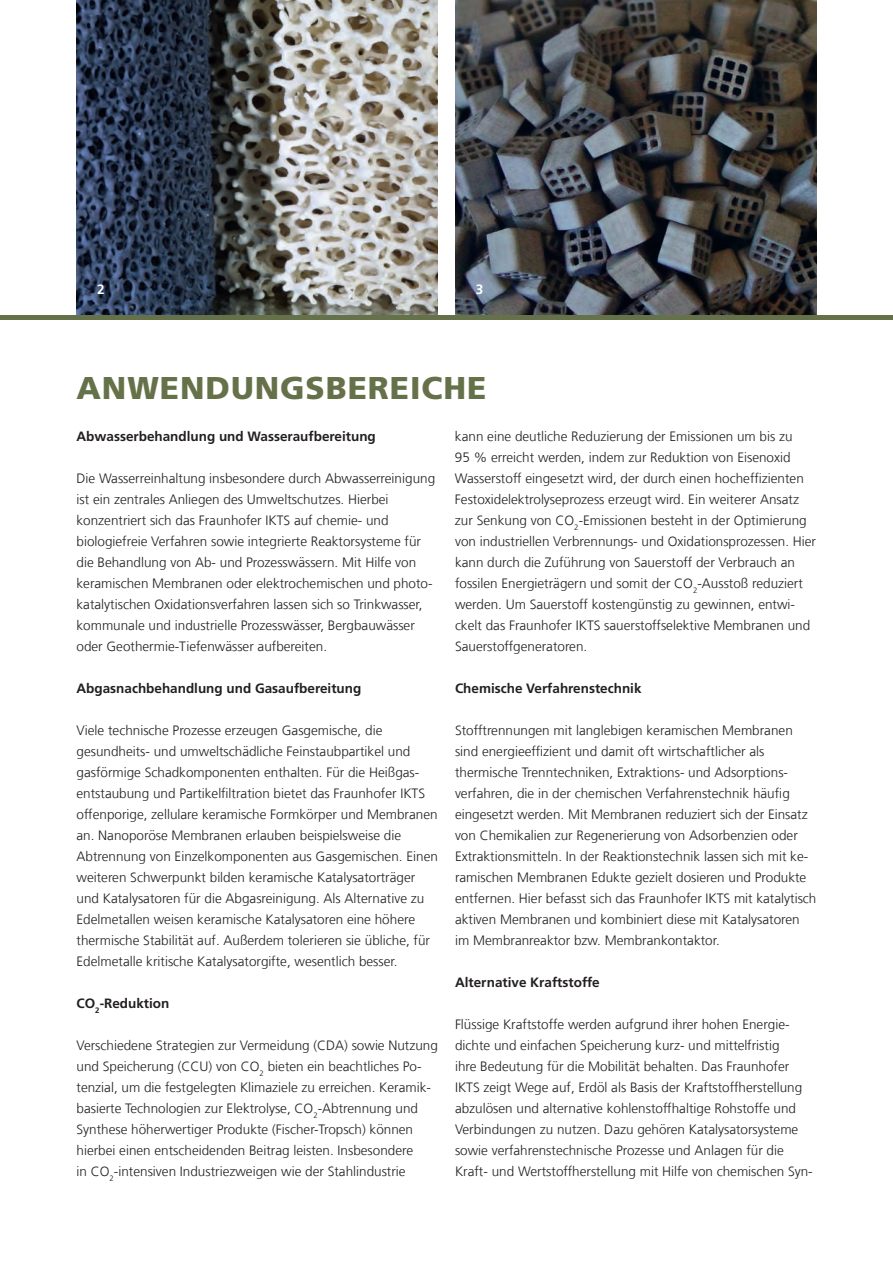
<style>
.page{position:relative;width:893px;height:1263px;background:#fff}
.page>*{position:absolute;margin:0;border:0;box-sizing:border-box;transform-origin:0 0}
.t1{font:900 31.5px "Frutiger LT Com";letter-spacing:.03em;color:#657249}
.t2{font:300 13.5px/21px "Frutiger LT Com";color:#231f20}
.t3{font:700 13.5px "Frutiger LT Com";color:#231f20}
.t4{font:700 13.5px "Frutiger LT Com";color:#fff}
</style>
<div class="page">
<img style="left:77px;top:0;width:361px;height:315px">
<img style="left:455px;top:0;width:361px;height:315px">
<hr style="left:0;top:315px;width:893px;height:4px;background:#657249">
<p class="t4" style="left:97px;top:281px;width:9px">2</p>
<p class="t4" style="left:476px;top:281px;width:9px">3</p>
<h1 class="t1" style="left:77px;top:369px;width:411px">ANWENDUNGSBEREICHE</h1>
<p class="t3" style="left:77px;top:428px;width:301px">Abwasserbehandlung und Wasseraufbereitung</p>
<p class="t2" style="left:77px;top:468px;width:360px">Die Wasserreinhaltung insbesondere durch Abwasserreinigung ist ein zentrales Anliegen des Umweltschutzes. Hierbei konzentriert sich das Fraunhofer IKTS auf chemie- und biologiefreie Verfahren sowie integrierte Reaktorsysteme für die Behandlung von Ab- und Prozesswässern. Mit Hilfe von keramischen Membranen oder elektrochemischen und photo&shy;katalytischen Oxidationsverfahren lassen sich so Trinkwasser, kommunale und industrielle Prozesswässer, Bergbauwässer oder Geothermie-Tiefenwässer aufbereiten.</p>
<p class="t3" style="left:77px;top:680px;width:286px">Abgasnachbehandlung und Gasaufbereitung</p>
<p class="t2" style="left:77px;top:720px;width:363px">Viele technische Prozesse erzeugen Gasgemische, die gesundheits- und umweltschädliche Feinstaubpartikel und gasförmige Schadkomponenten enthalten. Für die Heißgas&shy;entstaubung und Partikelfiltration bietet das Fraunhofer IKTS offenporige, zellulare keramische Formkörper und Membranen an. Nanoporöse Membranen erlauben beispielsweise die Abtrennung von Einzelkomponenten aus Gasgemischen. Einen weiteren Schwerpunkt bilden keramische Katalysatorträger und Katalysatoren für die Abgasreinigung. Als Alternative zu Edelmetallen weisen keramische Katalysatoren eine höhere thermische Stabilität auf. Außerdem tolerieren sie übliche, für Edelmetalle kritische Katalysatorgifte, wesentlich besser.</p>
<p class="t3" style="left:77px;top:995px;width:94px">CO<sub>2</sub>-Reduktion</p>
<p class="t2" style="left:77px;top:1035px;width:363px">Verschiedene Strategien zur Vermeidung (CDA) sowie Nutzung und Speicherung (CCU) von CO<sub>2</sub> bieten ein beachtliches Po&shy;tenzial, um die festgelegten Klimaziele zu erreichen. Keramik&shy;basierte Technologien zur Elektrolyse, CO<sub>2</sub>-Abtrennung und Synthese höherwertiger Produkte (Fischer-Tropsch) können hierbei einen entscheidenden Beitrag leisten. Insbesondere<br>in CO<sub>2</sub>-intensiven Industriezweigen wie der Stahlindustrie</p>
<p class="t2" style="left:455px;top:426px;width:363px">kann eine deutliche Reduzierung der Emissionen um bis zu<br>95 % erreicht werden, indem zur Reduktion von Eisenoxid Wasserstoff eingesetzt wird, der durch einen hocheffizienten Festoxidelektrolyseprozess erzeugt wird. Ein weiterer Ansatz zur Senkung von CO<sub>2</sub>-Emissionen besteht in der Optimierung von industriellen Verbrennungs- und Oxidationsprozessen. Hier kann durch die Zuführung von Sauerstoff der Verbrauch an fossilen Energieträgern und somit der CO<sub>2</sub>-Ausstoß reduziert werden. Um Sauerstoff kostengünstig zu gewinnen, entwi&shy;ckelt das Fraunhofer IKTS sauerstoffselektive Membranen und Sauerstoffgeneratoren.</p>
<p class="t3" style="left:455px;top:680px;width:188px">Chemische Verfahrenstechnik</p>
<p class="t2" style="left:455px;top:720px;width:363px">Stofftrennungen mit langlebigen keramischen Membranen sind energieeffizient und damit oft wirtschaftlicher als thermische Trenntechniken, Extraktions- und Adsorptions&shy;verfahren, die in der chemischen Verfahrenstechnik häufig eingesetzt werden. Mit Membranen reduziert sich der Einsatz von Chemikalien zur Regenerierung von Adsorbenzien oder Extraktionsmitteln. In der Reaktionstechnik lassen sich mit ke&shy;ramischen Membranen Edukte gezielt dosieren und Produkte entfernen. Hier befasst sich das Fraunhofer IKTS mit katalytisch aktiven Membranen und kombiniert diese mit Katalysatoren im Membranreaktor bzw. Membrankontaktor.</p>
<p class="t3" style="left:455px;top:974px;width:146px">Alternative Kraftstoffe</p>
<p class="t2" style="left:455px;top:1014px;width:359px">Flüssige Kraftstoffe werden aufgrund ihrer hohen Energie&shy;dichte und einfachen Speicherung kurz- und mittelfristig<br>ihre Bedeutung für die Mobilität behalten. Das Fraunhofer IKTS zeigt Wege auf, Erdöl als Basis der Kraftstoffherstellung abzulösen und alternative kohlenstoffhaltige Rohstoffe und Verbindungen zu nutzen. Dazu gehören Katalysatorsysteme sowie verfahrenstechnische Prozesse und Anlagen für die Kraft- und Wertstoffherstellung mit Hilfe von chemischen Syn-</p>
</div>
